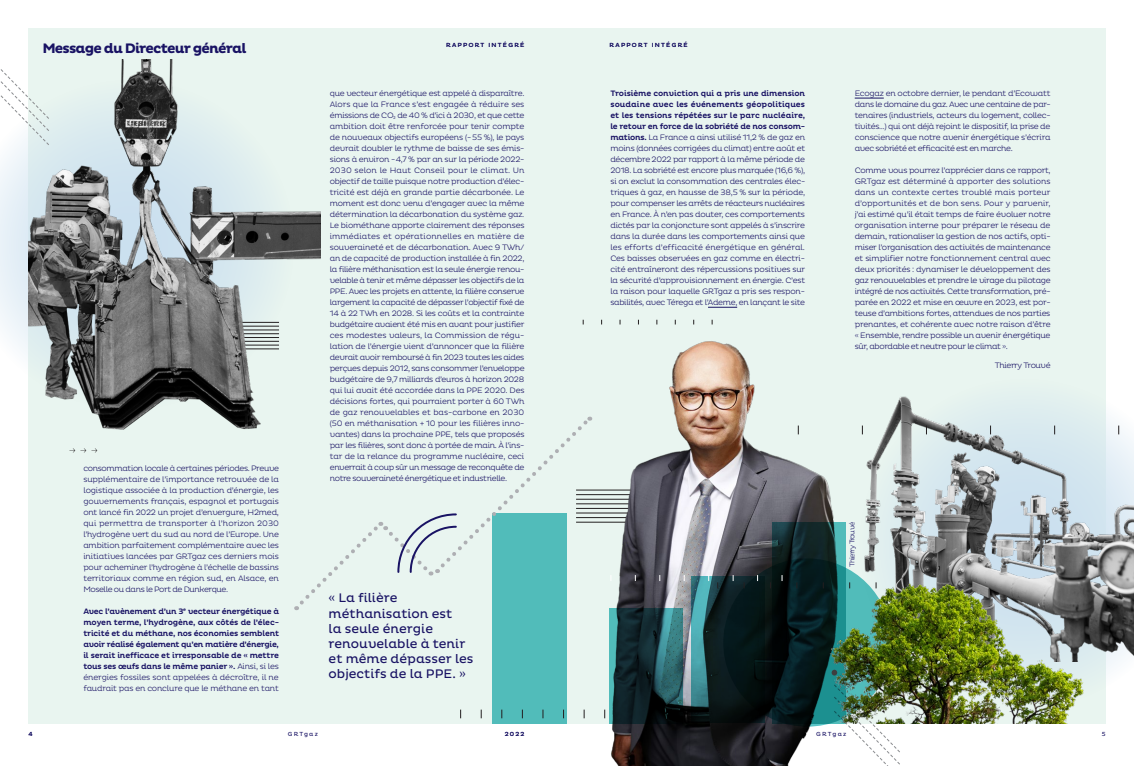
<style>
.page{position:relative;width:1134px;height:766px;background:#fff}
.page>*{position:absolute;margin:0;border:0;box-sizing:border-box;transform-origin:0 0}
.t1{font:700 14px "Pluto";letter-spacing:-.06em;color:#191364}
.t2{font:12.6px/15.2px "Pluto";color:#191364}
.t3{font:300 8px/11px "Pluto";letter-spacing:-.045em;color:#191364;text-align:justify}
.t4{font:500 8px/11px "Pluto";letter-spacing:-.03em;color:#191364;text-align:justify}
.t5{font:300 7px "Pluto";letter-spacing:-.09em;color:#191364}
.t6{font:6px "Pluto";letter-spacing:.215em;color:#191364}
.s1{font-weight:300}
.s2{font-weight:500}
</style>
<div class="page">
<div style="left:28px;top:28px;width:1078px;height:695px;background:#e9f5f0"></div>
<svg style="left:0;top:146px;width:28px;height:208px;fill:#e9f2f8"></svg>
<svg style="left:858px;top:723px;width:43px;height:42px"></svg>
<svg style="left:0;top:69px;width:28px;height:77px"></svg>
<img style="left:575px;top:341px;width:283px;height:424px">
<div style="left:492px;top:513px;width:75px;height:210px;background:#51bcba"></div>
<svg style="left:609px;top:607px;width:74px;height:116px;background:#1f4449"></svg>
<svg style="left:691px;top:576px;width:73px;height:147px;background:#1e4346"></svg>
<svg style="left:773px;top:522px;width:73px;height:201px;background:#1d4143"></svg>
<svg style="left:708px;top:307px;width:29px;height:1px"></svg>
<svg style="left:855px;top:98px;width:29px;height:1px"></svg>
<svg style="left:723px;top:558px;width:168px;height:168px;background:#051719"></svg>
<img style="left:28px;top:60px;width:292px;height:393px">
<img style="left:858px;top:396px;width:276px;height:264px">
<svg style="left:69px;top:448px;width:28px;height:4px"></svg>
<img style="left:814px;top:576px;width:277px;height:147px">
<svg style="left:296px;top:415px;width:296px;height:195px"></svg>
<h1 class="t1" style="left:43px;top:40px;width:205px">Message du Directeur général</h1>
<p class="t3" style="left:83px;top:462px;width:197px">consommation locale à certaines périodes. Preuve supplémentaire de l’importance retrouvée de la logistique associée à la production d’énergie, les gouvernements français, espagnol et portugais ont lancé fin 2022 un projet d’envergure, H2med, qui permettra de transporter à l’horizon 2030 l’hydrogène vert du sud au nord de l’Europe. Une ambition parfaitement complémentaire avec les initiatives lancées par GRTgaz ces derniers mois pour acheminer l’hydrogène à l’échelle de bassins territoriaux comme en région sud, en Alsace, en Moselle ou dans le Port de Dunkerque.</p>
<p class="t4" style="left:83px;top:605px;width:197px">Avec l’avènement d’un 3<sup>e</sup> vecteur énergétique à moyen terme, l’hydrogène, aux côtés de l’élec&shy;tricité et du méthane, nos économies semblent avoir réalisé également qu’en matière d’énergie, il serait inefficace et irresponsable de « mettre tous ses œufs dans le même panier ». <span class="s1">Ainsi, si les énergies fossiles sont appelées à décroître, il ne faudrait pas en conclure que le méthane en tant</span></p>
<p class="t6" style="left:446px;top:42px;width:80px">RAPPORT INTÉGRÉ</p>
<p class="t6" style="left:609px;top:42px;width:80px">RAPPORT INTÉGRÉ</p>
<p class="t3" style="left:330px;top:88px;width:196px">que vecteur énergétique est appelé à disparaître.</p>
<p class="t3" style="left:330px;top:99px;width:196px">Alors que la France s’est engagée à réduire ses émissions de CO₂ de 40 % d’ici à 2030, et que cette ambition doit être renforcée pour tenir compte de nouveaux objectifs européens (- 55 %), le pays devrait doubler le rythme de baisse de ses émis&shy;sions à environ - 4,7 % par an sur la période 2022- 2030 selon le Haut Conseil pour le climat. Un objectif de taille puisque notre production d’élec&shy;tricité est déjà en grande partie décarbonée. Le moment est donc venu d’engager avec la même détermination la décarbonation du système gaz.</p>
<p class="t3" style="left:330px;top:220px;width:196px">Le biométhane apporte clairement des réponses immédiates et opérationnelles en matière de souveraineté et de décarbonation. Avec 9 TWh/ an de capacité de production installée à fin 2022, la filière méthanisation est la seule énergie renou&shy;velable à tenir et même dépasser les objectifs de la PPE. Avec les projets en attente, la filière conserve largement la capacité de dépasser l’objectif fixé de 14 à 22 TWh en 2028. Si les coûts et la contrainte budgétaire avaient été mis en avant pour justifier ces modestes valeurs, la Commission de régu&shy;lation de l’énergie vient d’annoncer que la filière devrait avoir remboursé à fin 2023 toutes les aides perçues depuis 2012, sans consommer l’enveloppe budgétaire de 9,7 milliards d’euros à horizon 2028 qui lui avait été accordée dans la PPE 2020. Des décisions fortes, qui pourraient porter à 60 TWh de gaz renouvelables et bas-carbone en 2030 (50 en méthanisation + 10 pour les filières inno&shy;vantes) dans la prochaine PPE, tels que proposés par les filières, sont donc à portée de main. À l’ins&shy;tar de la relance du programme nucléaire, ceci enverrait à coup sûr un message de reconquête de notre souveraineté énergétique et industrielle.</p>
<p class="t2" style="left:329px;top:590px;width:146px">« La filière méthanisation est<br>la seule énergie renouvelable à tenir et même dépasser les objectifs de la PPE. »</p>
<p class="t3" style="left:610px;top:88px;width:196px"><span class="s2">Troisième conviction qui a pris une dimension soudaine avec les événements géopolitiques et les tensions répétées sur le parc nucléaire, le retour en force de la sobriété de nos consom&shy;mations.</span> La France a ainsi utilisé 11,2 % de gaz en moins (données corrigées du climat) entre août et décembre 2022 par rapport à la même période de 2018. La sobriété est encore plus marquée (16,6 %), si on exclut la consommation des centrales élec&shy;triques à gaz, en hausse de 38,5 % sur la période, pour compenser les arrêts de réacteurs nucléaires en France. À n’en pas douter, ces comportements dictés par la conjoncture sont appelés à s’inscrire dans la durée dans les comportements ainsi que les efforts d’efficacité énergétique en général.<br>Ces baisses observées en gaz comme en électri&shy;cité entraîneront des répercussions positives sur la sécurité d’approvisionnement en énergie. C’est la raison pour laquelle GRTgaz a pris ses respon&shy;sabilités, avec Térega et l’Ademe, en lançant le site</p>
<p class="t3" style="left:855px;top:88px;width:197px">Ecogaz en octobre dernier, le pendant d’Ecowatt dans le domaine du gaz. Avec une centaine de par&shy;tenaires (industriels, acteurs du logement, collec&shy;tivités…) qui ont déjà rejoint le dispositif, la prise de conscience que notre avenir énergétique s’écrira avec sobriété et efficacité est en marche.</p>
<p class="t3" style="left:855px;top:165px;width:197px">Comme vous pourrez l’apprécier dans ce rapport, GRTgaz est déterminé à apporter des solutions dans un contexte certes troublé mais porteur d’opportunités et de bon sens. Pour y parvenir, j’ai estimé qu’il était temps de faire évoluer notre organisation interne pour préparer le réseau de demain, rationaliser la gestion de nos actifs, opti&shy;miser l’organisation des activités de maintenance et simplifier notre fonctionnement central avec deux priorités : dynamiser le développement des gaz renouvelables et prendre le virage du pilotage intégré de nos activités. Cette transformation, pré&shy;parée en 2022 et mise en œuvre en 2023, est por&shy;teuse d’ambitions fortes, attendues de nos parties prenantes, et cohérente avec notre raison d’être « Ensemble, rendre possible un avenir énergétique sûr, abordable et neutre pour le climat ».</p>
<p class="t5" style="left:848px;top:567px;width:47px;rotate:-90deg">Thierry Trouvé</p>
<p class="t3" style="left:995px;top:360px;width:57px">Thierry Trouvé</p>
<p class="t6" style="left:28px;top:730px;width:6px">4</p>
<p class="t6" style="left:288px;top:730px;width:32px">GRTgaz</p>
<p class="t6" style="left:816px;top:730px;width:32px">GRTgaz</p>
<p class="t6" style="left:1102px;top:730px;width:5px">5</p>
<p class="t6" style="left:505px;top:730px;width:21px">2022</p>
</div>
